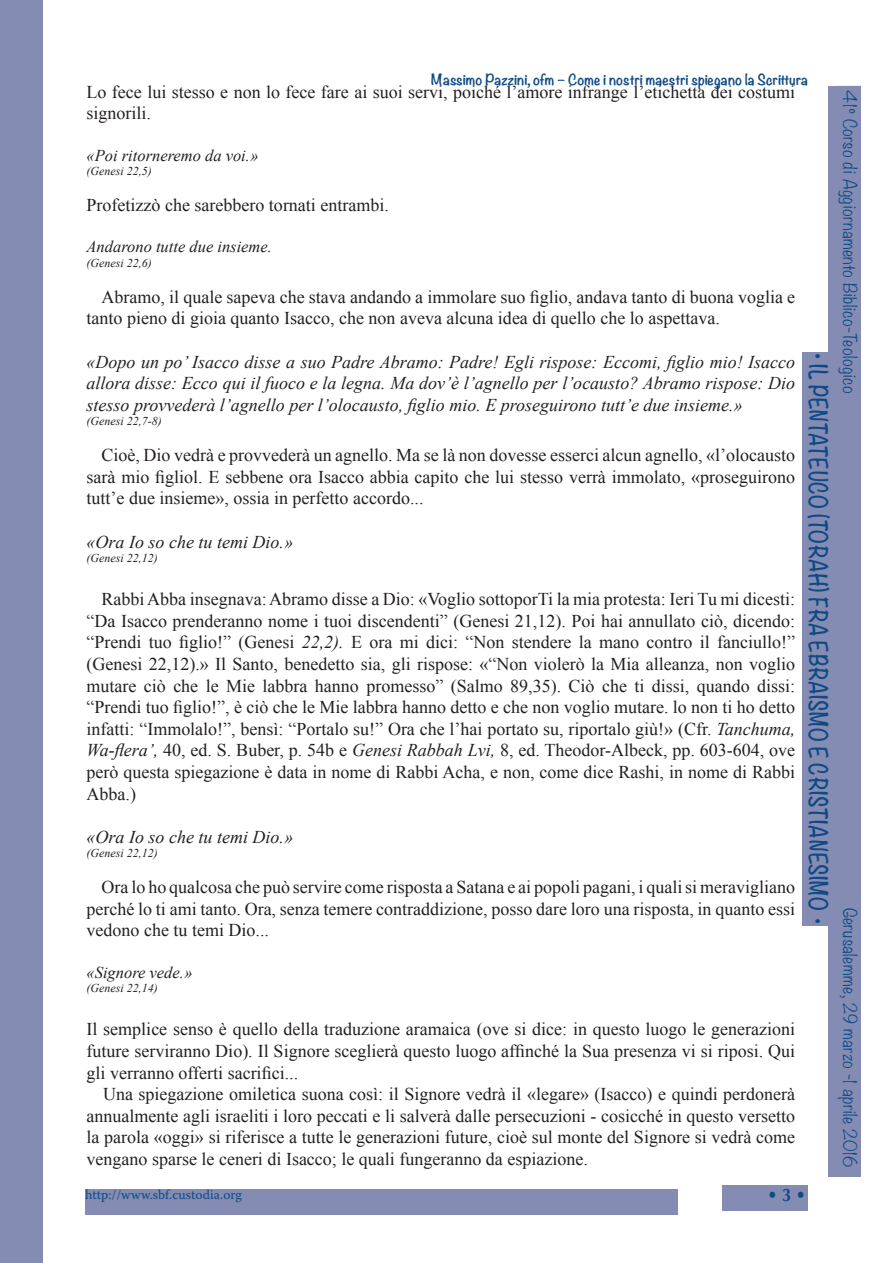
<style>
.page{position:relative;width:893px;height:1263px;background:#fff}
.page>*{position:absolute;margin:0;border:0;box-sizing:border-box;transform-origin:0 0}
.t1{font:700 22.5px "Noteworthy";letter-spacing:.025em;color:#0f4a84;scale:.8 1}
.ABT_Normal{font:700 18.15px "Optima";color:#0f4a84;scale:.91 1}
.t2{font:18px/21.6px "Times New Roman";color:#231f20;text-align:justify}
.t3{font:italic 18px/21.6px "Times New Roman";color:#231f20;text-align:justify}
.t4{font:300 16.5px "Noteworthy";letter-spacing:.025em;color:#0f4a84}
.t5{font:italic 16.5px "Times New Roman";color:#231f20}
.t6{font:700 13.5px "Noteworthy";color:#0f4a84}
.t7{font:13.5px "Warnock Pro";color:#0f4a84}
.t8{font:italic 12px "Times New Roman";color:#231f20}
.s1{font-style:italic}
</style>
<div class="page">
<div style="left:0;top:0;width:43px;height:1263px;background:#848cb3"></div>
<div style="left:85px;top:1189px;width:592px;height:26px;background:#848cb3"></div>
<div style="left:723px;top:1185px;width:85px;height:26px;background:#848cb3"></div>
<div style="left:829px;top:86px;width:32px;height:1090px;background:#848cb3"></div>
<div style="left:801px;top:352px;width:36px;height:573px;background:#848cb3"></div>
<p class="t6" style="left:431px;top:68px;width:378px">Massimo Pazzini, ofm – Come i nostri maestri spiegano la Scrittura</p>
<p class="t2" style="left:87px;top:80px;width:710px">Lo fece lui stesso e non lo fece fare ai suoi servi, poiché l’amore infrange l’etichetta dei costumi signorili.</p>
<p class="t5" style="left:87px;top:144px;width:173px">«Poi ritorneremo da voi.»</p>
<p class="t8" style="left:87px;top:163px;width:67px">(Genesi 22,5)</p>
<p class="t2" style="left:87px;top:194px;width:304px">Profetizzò che sarebbero tornati entrambi.</p>
<p class="t5" style="left:87px;top:235px;width:187px">Andarono tutte due insieme.</p>
<p class="t8" style="left:87px;top:254px;width:67px">(Genesi 22,6)</p>
<p class="t2" style="left:87px;top:286px;width:710px;text-indent:15px">Abramo, il quale sapeva che stava andando a immolare suo figlio, andava tanto di buona voglia e tanto pieno di gioia quanto Isacco, che non aveva alcuna idea di quello che lo aspettava.</p>
<p class="t3" style="left:87px;top:350px;width:710px">«Dopo un po’ Isacco disse a suo Padre Abramo: Padre! Egli rispose: Eccomi, figlio mio! Isacco allora disse: Ecco qui il fuoco e la legna. Ma dov’è l’agnello per l’ocausto? Abramo rispose: Dio stesso provvederà l’agnello per l’olocausto, figlio mio. E proseguirono tutt’e due insieme.»</p>
<p class="t8" style="left:87px;top:413px;width:77px">(Genesi 22,7‑8)</p>
<p class="t2" style="left:87px;top:444px;width:710px;text-indent:15px">Cioè, Dio vedrà e provvederà un agnello. Ma se là non dovesse esserci alcun agnello, «l’olocausto sarà mio figliol. E sebbene ora Isacco abbia capito che lui stesso verrà immolato, «proseguirono tutt’e due insieme», ossia in perfetto accordo...</p>
<p class="t3" style="left:87px;top:530px;width:208px">«Ora Io so che tu temi Dio.»</p>
<p class="t8" style="left:87px;top:550px;width:73px">(Genesi 22,12)</p>
<p class="t2" style="left:87px;top:588px;width:710px;text-indent:15px">Rabbi Abba insegnava: Abramo disse a Dio: «Voglio sottoporTi la mia protesta: Ieri Tu mi dicesti: “Da Isacco prenderanno nome i tuoi discendenti” (Genesi 21,12). Poi hai annullato ciò, dicendo: “Prendi tuo figlio!” (Genesi <span class="s1">22,2).</span> E ora mi dici: “Non stendere la mano contro il fanciullo!” (Genesi 22,12).» Il Santo, benedetto sia, gli rispose: «“Non violerò la Mia alleanza, non voglio mutare ciò che le Mie labbra hanno promesso” (Salmo 89,35). Ciò che ti dissi, quando dissi: “Prendi tuo figlio!”, è ciò che le Mie labbra hanno detto e che non voglio mutare. lo non ti ho detto infatti: “Immolalo!”, bensì: “Portalo su!” Ora che l’hai portato su, riportalo giù!» (Cfr. <span class="s1">Tanchuma, Wa‑flera’,</span> 40, ed. S. Buber, p. 54b e <span class="s1">Genesi Rabbah Lvi,</span> 8, ed. Theodor‑Albeck, pp. 603‑604, ove però questa spiegazione è data in nome di Rabbi Acha, e non, come dice Rashi, in nome di Rabbi Abba.)</p>
<p class="t3" style="left:87px;top:825px;width:208px">«Ora Io so che tu temi Dio.»</p>
<p class="t8" style="left:87px;top:845px;width:73px">(Genesi 22,12)</p>
<p class="t2" style="left:87px;top:876px;width:710px;text-indent:15px">Ora lo ho qualcosa che può servire come risposta a Satana e ai popoli pagani, i quali si meravigliano perché lo ti ami tanto. Ora, senza temere contraddizione, posso dare loro una risposta, in quanto essi vedono che tu temi Dio...</p>
<p class="t5" style="left:87px;top:961px;width:107px">«Signore vede.»</p>
<p class="t8" style="left:87px;top:980px;width:73px">(Genesi 22,14)</p>
<p class="t2" style="left:87px;top:1018px;width:710px">Il semplice senso è quello della traduzione aramaica (ove si dice: in questo luogo le generazioni future serviranno Dio). Il Signore sceglierà questo luogo affinché la Sua presenza vi si riposi. Qui gli verranno offerti sacrifici...</p>
<p class="t2" style="left:87px;top:1083px;width:710px;text-indent:16px">Una spiegazione omiletica suona così: il Signore vedrà il «legare» (Isacco) e quindi perdonerà annualmente agli israeliti i loro peccati e li salverà dalle persecuzioni ‑ cosicché in questo versetto la parola «oggi» si riferisce a tutte le generazioni future, cioè sul monte del Signore si vedrà come vengano sparse le ceneri di Isacco; le quali fungeranno da espiazione.</p>
<p class="t4" style="left:864px;top:90px;width:305px;rotate:90deg">41º Corso di Aggiornamento Biblico-Teologico</p>
<p class="t1" style="left:838px;top:353px;width:715px;rotate:90deg">• IL PENTATEUCO (TORAH) FRA EBRAISMO E CRISTIANESIMO •</p>
<p class="t4" style="left:864px;top:908px;width:261px;rotate:90deg">Gerusalemme, 29 marzo -1 aprile 2016</p>
<p class="t7" style="left:85px;top:1186px;width:158px">http://www.sbf.custodia.org</p>
<p class="ABT_Normal" style="left:767px;top:1184px;width:44px">• 3 •</p>
</div>
